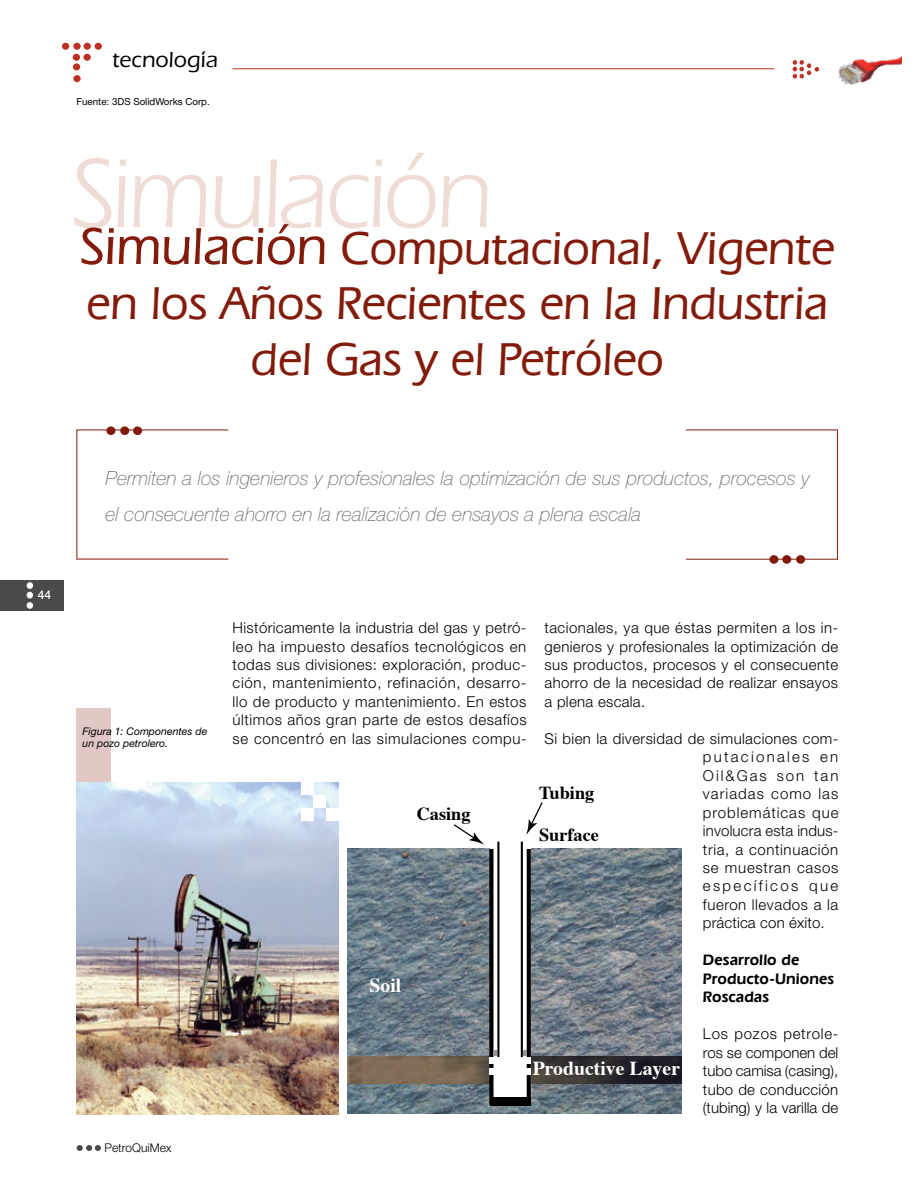
<style>
.page{position:relative;width:915px;height:1191px;background:#fff}
.page>*{position:absolute;margin:0;border:0;box-sizing:border-box;transform-origin:0 0}
.t1{font:102px "Eras IT Cby BT";letter-spacing:-.03em;color:#efdcd4}
.t2{font:500 48px/55.3px "Eras IT Cby BT";color:#831b0a;text-align:center}
.t3{font:500 22.5px "ITC Eras Std";color:#000}
.t4{font:700 19.8px "Times";color:#fff}
.t5{font:italic 100 19.5px/36px "Helvetica Neue LT Std";color:#6d6e71}
.t6{font:700 18.3px "Times";color:#000}
.t7{font:600 15.75px/18.5px "Eras IT Cby BT";letter-spacing:.005em;color:#000}
.t8{font:300 15px/18.5px "Helvetica Neue LT Std";letter-spacing:.025em;color:#000;text-align:justify}
.t9{font:300 12px "Helvetica Neue LT Std";color:#000}
.t10{font:500 12px "Helvetica Neue LT Std";color:#fff}
.t11{font:italic 10.5px/12.6px "Helvetica Neue LT Std";color:#000}
.t12{font:9.75px "Helvetica Neue LT Std";color:#000}
.s1{font-size:54px}
</style>
<div class="page">
<hr style="left:232px;top:68px;width:542px;height:1px;background:#bc3123">
<svg style="left:77px;top:1145px;width:24px;height:5px"></svg>
<svg style="left:792px;top:60px;width:26px;height:19px"></svg>
<div style="left:62px;top:43px;width:7px;height:7px;background:#bc3123;border-radius:50%"></div>
<div style="left:73px;top:54px;width:7px;height:7px;background:#bc3123;border-radius:50%"></div>
<div style="left:73px;top:43px;width:8px;height:7px;background:#bc3123;border-radius:50%"></div>
<div style="left:73px;top:63px;width:7px;height:7px;background:#bc3123;border-radius:50%"></div>
<div style="left:95px;top:43px;width:7px;height:7px;background:#bc3123;border-radius:50%"></div>
<div style="left:73px;top:75px;width:8px;height:7px;background:#bc3123;border-radius:50%"></div>
<div style="left:83px;top:43px;width:8px;height:7px;background:#bc3123;border-radius:50%"></div>
<div style="left:83px;top:54px;width:8px;height:7px;background:#bc3123;border-radius:50%"></div>
<img style="left:838px;top:56px;width:63px;height:30px">
<div style="left:0;top:580px;width:64px;height:30px;background:#4a4a4a"></div>
<svg style="left:27px;top:592px;width:6px;height:6px"></svg>
<div style="left:27px;top:602px;width:6px;height:7px;background:#fff;border-radius:50%"></div>
<div style="left:27px;top:582px;width:6px;height:7px;background:#fff;border-radius:50%"></div>
<div style="left:77px;top:708px;width:34px;height:74px;background:#e1c8c4"></div>
<img style="left:347px;top:849px;width:334px;height:265px">
<img style="left:348px;top:1057px;width:333px;height:26px">
<div style="left:490px;top:839px;width:40px;height:258px;background:#fff"></div>
<svg style="left:489px;top:849px;width:4px;height:248px"></svg>
<svg style="left:526px;top:849px;width:4px;height:248px"></svg>
<hr style="left:497px;top:841px;width:2px;height:217px;background:#000">
<hr style="left:520px;top:841px;width:2px;height:217px;background:#000">
<div style="left:489px;top:1097px;width:41px;height:8px;background:#000"></div>
<div style="left:489px;top:1057px;width:41px;height:6px;background:#fff"></div>
<div style="left:489px;top:1068px;width:41px;height:7px;background:#fff"></div>
<svg style="left:522px;top:1050px;width:4px;height:5px"></svg>
<svg style="left:493px;top:1050px;width:4px;height:5px"></svg>
<svg style="left:453px;top:824px;width:31px;height:20px"></svg>
<svg style="left:526px;top:802px;width:17px;height:32px"></svg>
<img style="left:77px;top:782px;width:261px;height:332px">
<div style="left:120px;top:426px;width:9px;height:9px;background:#831b0a;border-radius:50%"></div>
<div style="left:106px;top:426px;width:9px;height:9px;background:#831b0a;border-radius:50%"></div>
<div style="left:133px;top:426px;width:9px;height:9px;background:#831b0a;border-radius:50%"></div>
<div style="left:782px;top:555px;width:9px;height:9px;background:#831b0a;border-radius:50%"></div>
<svg style="left:795px;top:555px;width:9px;height:9px"></svg>
<div style="left:769px;top:555px;width:9px;height:9px;background:#831b0a;border-radius:50%"></div>
<div style="left:313px;top:795px;width:13px;height:13px;background:#fff"></div>
<div style="left:301px;top:808px;width:12px;height:12px;background:#fff"></div>
<div style="left:301px;top:782px;width:12px;height:13px;background:#fff"></div>
<div style="left:326px;top:808px;width:12px;height:12px;background:#fff"></div>
<h3 class="t3" style="left:112px;top:47px;width:107px">tecnología</h3>
<p class="t12" style="left:77px;top:95px;width:135px">Fuente: 3DS SolidWorks Corp.</p>
<h1 class="t1" style="left:70px;top:132px;width:424px">Simulación</h1>
<h2 class="t2" style="left:80px;top:219px;width:755px"><span class="s1">Simulación</span> Computacional, Vigente en los Años Recientes en la Industria del Gas y el Petróleo</h2>
<p class="t10" style="left:38px;top:588px;width:15px">44</p>
<h3 class="t5" style="left:105px;top:460px;width:705px">Permiten a los ingenieros y profesionales la optimización de sus productos, procesos y el consecuente ahorro en la realización de ensayos a plena escala</h3>
<p class="t11" style="left:83px;top:724px;width:126px">Figura 1: Componentes de un pozo petrolero.</p>
<p class="t9" style="left:104px;top:1140px;width:69px">PetroQuiMex</p>
<p class="t8" style="left:232px;top:618px;width:295px">Históricamente la industria del gas y petró&shy;leo ha impuesto desafíos tecnológicos en todas sus divisiones: exploración, produc&shy;ción, mantenimiento, refinación, desarro&shy;llo de producto y mantenimiento. En estos últimos años gran parte de estos desafíos se concentró en las simulaciones compu-</p>
<p class="t8" style="left:544px;top:618px;width:295px">tacionales, ya que éstas permiten a los in&shy;genieros y profesionales la optimización de sus productos, procesos y el consecuente ahorro de la necesidad de realizar ensayos a plena escala.</p>
<p class="t8" style="left:702px;top:729px;width:137px;text-indent:-158px">Si bien la diversidad de simulaciones com&shy;putacionales en Oil&amp;Gas son tan variadas como las problemáticas que involucra esta indus&shy;tria, a continuación se muestran casos específicos que fueron llevados a la práctica con éxito.</p>
<p class="t7" style="left:702px;top:950px;width:132px">Desarrollo de<br>Producto-Uniones<br>Roscadas</p>
<p class="t8" style="left:702px;top:1024px;width:137px">Los pozos petrole&shy;ros se componen del tubo camisa (casing), tubo de conducción (tubing) y la varilla de</p>
<p class="t6" style="left:539px;top:775px;width:57px">Tubing</p>
<p class="t6" style="left:539px;top:817px;width:61px">Surface</p>
<p class="t6" style="left:416px;top:796px;width:55px">Casing</p>
<h3 class="t4" style="left:369px;top:966px;width:33px">Soil</h3>
<h3 class="t4" style="left:532px;top:1049px;width:149px">Productive Layer</h3>
</div>
